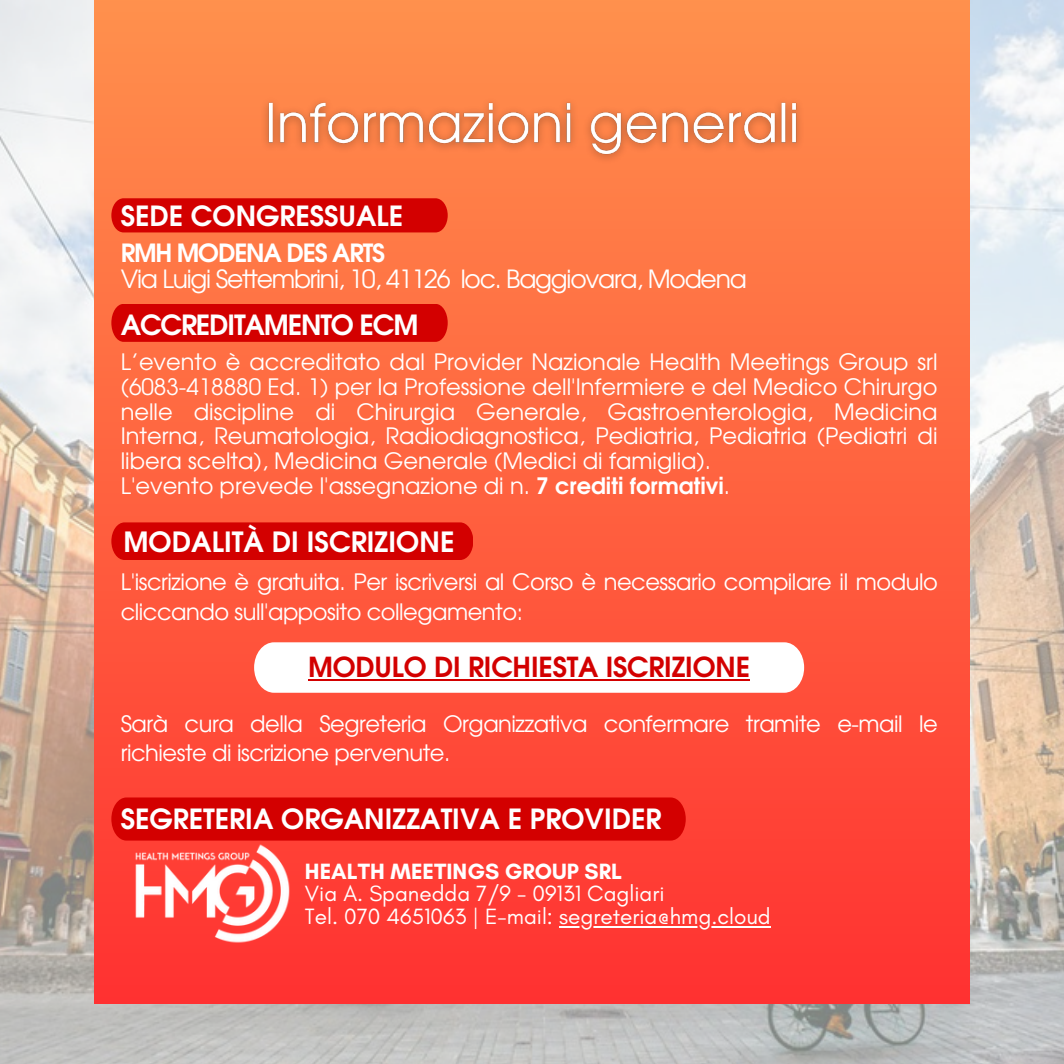
<style>
.page{position:relative;width:1064px;height:1064px;background:#fff}
.page>*{position:absolute;margin:0;border:0;box-sizing:border-box;transform-origin:0 0}
.t1{font:700 27.75px "Te X Gyre Adventor";color:#fff}
.t2{font:700 27.75px "Te X Gyre Adventor";letter-spacing:-.04em;color:#fff}
.t3{font:700 27.5px "Te X Gyre Adventor";letter-spacing:-.01em;color:#d30000}
.t4{font:25px "Te X Gyre Adventor";letter-spacing:-.05em;color:#fff}
.t5{font:700 25px "Te X Gyre Adventor";letter-spacing:-.05em;color:#fff}
.t6{font:22.5px/24.5px "Te X Gyre Adventor";color:#fff}
.t7{font:22.5px/30px "Te X Gyre Adventor";letter-spacing:-.02em;color:#fff}
.t8{font:22.5px/22.5px "Glacial Indifference";color:#fff}
.t9{font:700 22.5px "Glacial Indifference";color:#fff}
.s1{font-weight:700}
</style>
<div class="page">
<img style="left:0;top:0;width:1063px;height:1063px">
<div style="left:94px;top:0;width:875px;height:1003px;background:linear-gradient(to bottom,#ff904d,#ff3131)"></div>
<div style="left:111px;top:198px;width:336px;height:34px;background:#d30000"></div>
<div style="left:111px;top:304px;width:336px;height:38px;background:#d30000"></div>
<div style="left:111px;top:797px;width:574px;height:43px;background:#d30000"></div>
<img style="left:121px;top:801px;width:183px;height:184px">
<div style="left:111px;top:522px;width:362px;height:38px;background:#d30000"></div>
<img style="left:255px;top:82px;width:554px;height:90px">
<hr style="left:559px;top:925px;width:211px;height:2px;background:#fff">
<svg style="left:254px;top:642px;width:549px;height:50px"></svg>
<hr style="left:308px;top:679px;width:441px;height:1px;background:#d30000">
<p class="t1" style="left:121px;top:191px;width:284px">SEDE CONGRESSUALE</p>
<p class="t5" style="left:121px;top:231px;width:266px">RMH MODENA DES ARTS</p>
<p class="t4" style="left:121px;top:259px;width:627px">Via Luigi Settembrini, 10, 41126 loc. Baggiovara, Modena</p>
<p class="t2" style="left:121px;top:301px;width:299px">ACCREDITAMENTO ECM</p>
<p class="t6" style="left:121px;top:348px;width:818px">L’evento è accreditato dal Provider Nazionale Health Meetings Group srl (6083-418880 Ed. 1) per la Professione dell'Infermiere e del Medico Chirurgo nelle discipline di Chirurgia Generale, Gastroenterologia, Medicina Interna, Reumatologia, Radiodiagnostica, Pediatria, Pediatria (Pediatri di libera scelta), Medicina Generale (Medici di famiglia).<br>L'evento prevede l'assegnazione di n. <span class="s1">7 crediti formativi</span>.</p>
<p class="t1" style="left:123px;top:517px;width:332px">MODALITÀ DI ISCRIZIONE</p>
<p class="t7" style="left:121px;top:565px;width:818px">L'iscrizione è gratuita. Per iscriversi al Corso è necessario compilare il modulo cliccando sull'apposito collegamento:</p>
<p class="t3" style="left:308px;top:643px;width:443px">MODULO DI RICHIESTA ISCRIZIONE</p>
<p class="t7" style="left:121px;top:708px;width:818px;line-height:28px">Sarà cura della Segreteria Organizzativa confermare tramite e-mail le richieste di iscrizione pervenute.</p>
<p class="t1" style="left:121px;top:794px;width:542px">SEGRETERIA ORGANIZZATIVA E PROVIDER</p>
<p class="t9" style="left:305px;top:857px;width:319px">HEALTH MEETINGS GROUP SRL</p>
<p class="t8" style="left:305px;top:881px;width:467px">Via A. Spanedda 7/9 - 09131 Cagliari<br>Tel. 070 4651063 | E-mail: segreteria@hmg.cloud</p>
</div>
